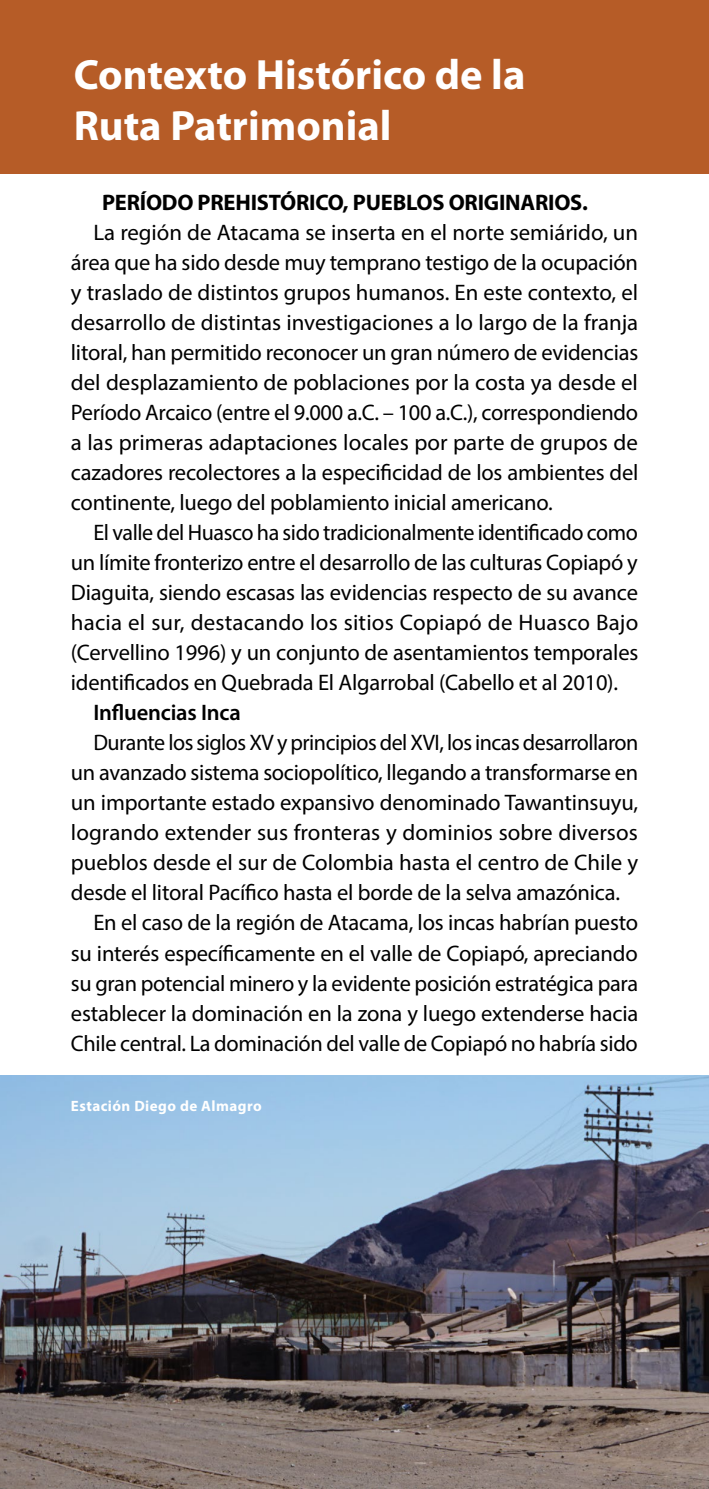
<style>
.page{position:relative;width:709px;height:1489px;background:#fff}
.page>*{position:absolute;margin:0;border:0;box-sizing:border-box;transform-origin:0 0}
.t1{font:700 42.5px/51px "Myriad Pro";color:#fff}
.t2{font:22.5px/30px "Myriad Pro";letter-spacing:-.01em;color:#000;text-align:justify}
.t3{font:700 22.5px "Myriad Pro";letter-spacing:-.01em;color:#000}
.t4{font:600 22.5px "Myriad Pro";letter-spacing:-.01em;color:#000}
.t5{font:700 15px "Myriad Pro";letter-spacing:.03em;color:#fff}
</style>
<div class="page">
<div style="left:0;top:0;width:709px;height:174px;background:#b65c27"></div>
<img style="left:0;top:1075px;width:709px;height:413px">
<h1 class="t1" style="left:74px;top:47px;width:453px">Contexto Histórico de la<br>Ruta Patrimonial</h1>
<p class="t3" style="left:102px;top:188px;width:487px">PERÍODO PREHISTÓRICO, PUEBLOS ORIGINARIOS.</p>
<p class="t2" style="left:71px;top:217px;width:569px;text-indent:22px">La región de Atacama se inserta en el norte semiárido, un área que ha sido desde muy temprano testigo de la ocupación y traslado de distintos grupos humanos. En este contexto, el desarrollo de distintas investigaciones a lo largo de la franja litoral, han permitido reconocer un gran número de evidencias del desplazamiento de poblaciones por la costa ya desde el Período Arcaico (entre el 9.000 a.C. – 100 a.C.), correspondiendo a las primeras adaptaciones locales por parte de grupos de cazadores recolectores a la especificidad de los ambientes del continente, luego del poblamiento inicial americano.</p>
<p class="t2" style="left:71px;top:517px;width:569px;text-indent:22px">El valle del Huasco ha sido tradicionalmente identificado como un límite fronterizo entre el desarrollo de las culturas Copiapó y Diaguita, siendo escasas las evidencias respecto de su avance hacia el sur, destacando los sitios Copiapó de Huasco Bajo (Cervellino 1996) y un conjunto de asentamientos temporales identificados en Quebrada El Algarrobal (Cabello et al 2010).</p>
<p class="t4" style="left:93px;top:700px;width:149px">Influencias Inca</p>
<p class="t2" style="left:93px;top:727px;width:546px">Durante los siglos XV y principios del XVI, los incas desarrollaron</p>
<p class="t2" style="left:71px;top:757px;width:568px">un avanzado sistema sociopolítico, llegando a transformarse en</p>
<p class="t2" style="left:71px;top:787px;width:569px">un importante estado expansivo denominado Tawantinsuyu,</p>
<p class="t2" style="left:71px;top:817px;width:568px">logrando extender sus fronteras y dominios sobre diversos</p>
<p class="t2" style="left:71px;top:847px;width:569px">pueblos desde el sur de Colombia hasta el centro de Chile y</p>
<p class="t2" style="left:71px;top:877px;width:550px">desde el litoral Pacífico hasta el borde de la selva amazónica.</p>
<p class="t2" style="left:93px;top:907px;width:546px">En el caso de la región de Atacama, los incas habrían puesto</p>
<p class="t2" style="left:71px;top:937px;width:568px">su interés específicamente en el valle de Copiapó, apreciando</p>
<p class="t2" style="left:71px;top:967px;width:569px">su gran potencial minero y la evidente posición estratégica para</p>
<p class="t2" style="left:71px;top:997px;width:569px">establecer la dominación en la zona y luego extenderse hacia</p>
<p class="t2" style="left:71px;top:1027px;width:568px">Chile central. La dominación del valle de Copiapó no habría sido</p>
<p class="t5" style="left:71px;top:1095px;width:192px">Estación Diego de Almagro</p>
</div>
